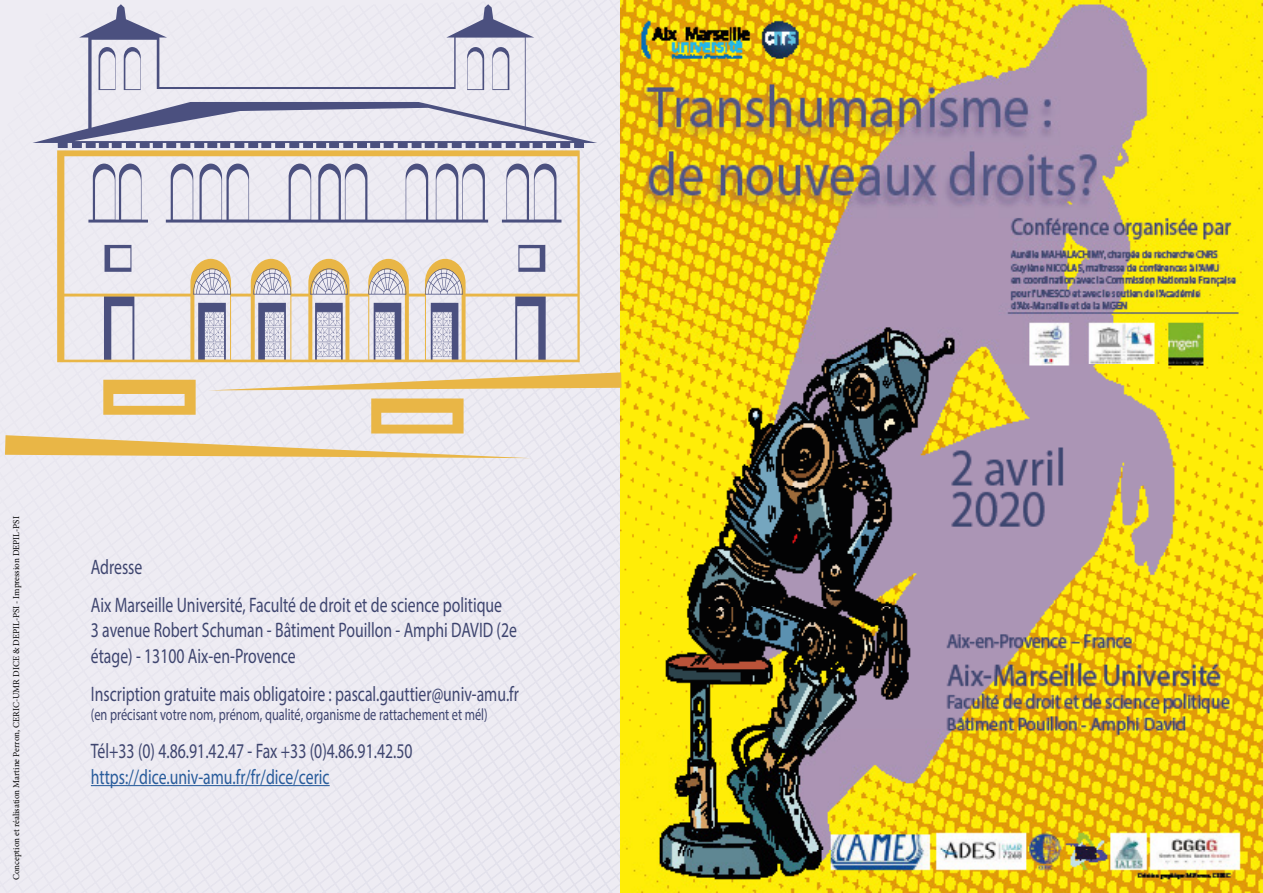
<style>
.page{position:relative;width:1263px;height:893px;background:#fff}
.page>*{position:absolute;margin:0;border:0;box-sizing:border-box;transform-origin:0 0}
.t1{font:21px/38px "Myriad Pro";color:#3e456f;scale:.75 1}
.t2{font:21px "Myriad Pro";color:#275b9b;scale:.75 1}
.t3{font:16.5px "Myriad Pro";color:#3e456f;scale:.75 1}
.t4{font:9px "Minion Pro";letter-spacing:-.005em;color:#000}
</style>
<div class="page">
<div style="left:0;top:5px;width:249px;height:317px;background:#eeecf3"></div>
<svg style="left:562px;top:0;width:59px;height:304px;background:#ebe9ed"></svg>
<div style="left:0;top:322px;width:140px;height:316px;background:#eeecf3"></div>
<div style="left:140px;top:362px;width:313px;height:267px;background:#eeecf3"></div>
<svg style="left:453px;top:304px;width:168px;height:316px;background:#ebe9f0"></svg>
<div style="left:0;top:638px;width:32px;height:255px;background:#eeecf3"></div>
<div style="left:32px;top:629px;width:312px;height:264px;background:#eeecf3"></div>
<svg style="left:344px;top:620px;width:277px;height:273px;background:#ebe9f0"></svg>
<img style="left:621px;top:0;width:642px;height:893px">
<hr style="left:91px;top:785px;width:239px;height:1px;background:#275b9b">
<svg style="left:5px;top:372px;width:616px;height:86px;background:#ebddc6"></svg>
<svg style="left:57px;top:150px;width:523px;height:212px;background:#e4dcd6"></svg>
<svg style="left:166px;top:164px;width:322px;height:59px;background:#cfcedd"></svg>
<svg style="left:32px;top:4px;width:565px;height:144px;background:#d6d5e2"></svg>
<svg style="left:193px;top:268px;width:38px;height:27px"></svg>
<svg style="left:253px;top:268px;width:38px;height:27px"></svg>
<svg style="left:310px;top:268px;width:38px;height:27px"></svg>
<svg style="left:368px;top:268px;width:38px;height:27px"></svg>
<svg style="left:425px;top:268px;width:38px;height:27px"></svg>
<svg style="left:315px;top:303px;width:28px;height:59px;background:#b3b1c2"></svg>
<svg style="left:198px;top:303px;width:28px;height:59px;background:#9f9eb4"></svg>
<svg style="left:258px;top:303px;width:28px;height:59px;background:#9f9eb4"></svg>
<svg style="left:374px;top:303px;width:27px;height:59px;background:#a09fb4"></svg>
<svg style="left:431px;top:303px;width:27px;height:59px;background:#a09fb4"></svg>
<p class="t4" style="left:10px;top:880px;width:365px;rotate:-90deg">Conception et réalisation Martine Perron, CERIC-UMR DICE &amp; DEPIL-PSI - Impression DEPIL-PSI</p>
<p class="t1" style="left:91px;top:548px;width:550px">Adresse<br>Aix Marseille Université, Faculté de droit et de science politique</p>
<p class="t1" style="left:91px;top:617px;width:570px;line-height:25.2px">3 avenue Robert Schuman - Bâtiment Pouillon - Amphi DAVID (2e étage) - 13100 Aix-en-Provence</p>
<p class="t1" style="left:91px;top:674px;width:572px">Inscription gratuite mais obligatoire : pascal.gauttier@univ-amu.fr</p>
<p class="t3" style="left:91px;top:705px;width:531px">(en précisant votre nom, prénom, qualité, organisme de rattachement et mél)</p>
<p class="t1" style="left:91px;top:732px;width:430px">Tél+33 (0) 4.86.91.42.47 - Fax +33 (0)4.86.91.42.50</p>
<p class="t2" style="left:91px;top:763px;width:320px">https://dice.univ-amu.fr/fr/dice/ceric</p>
</div>
